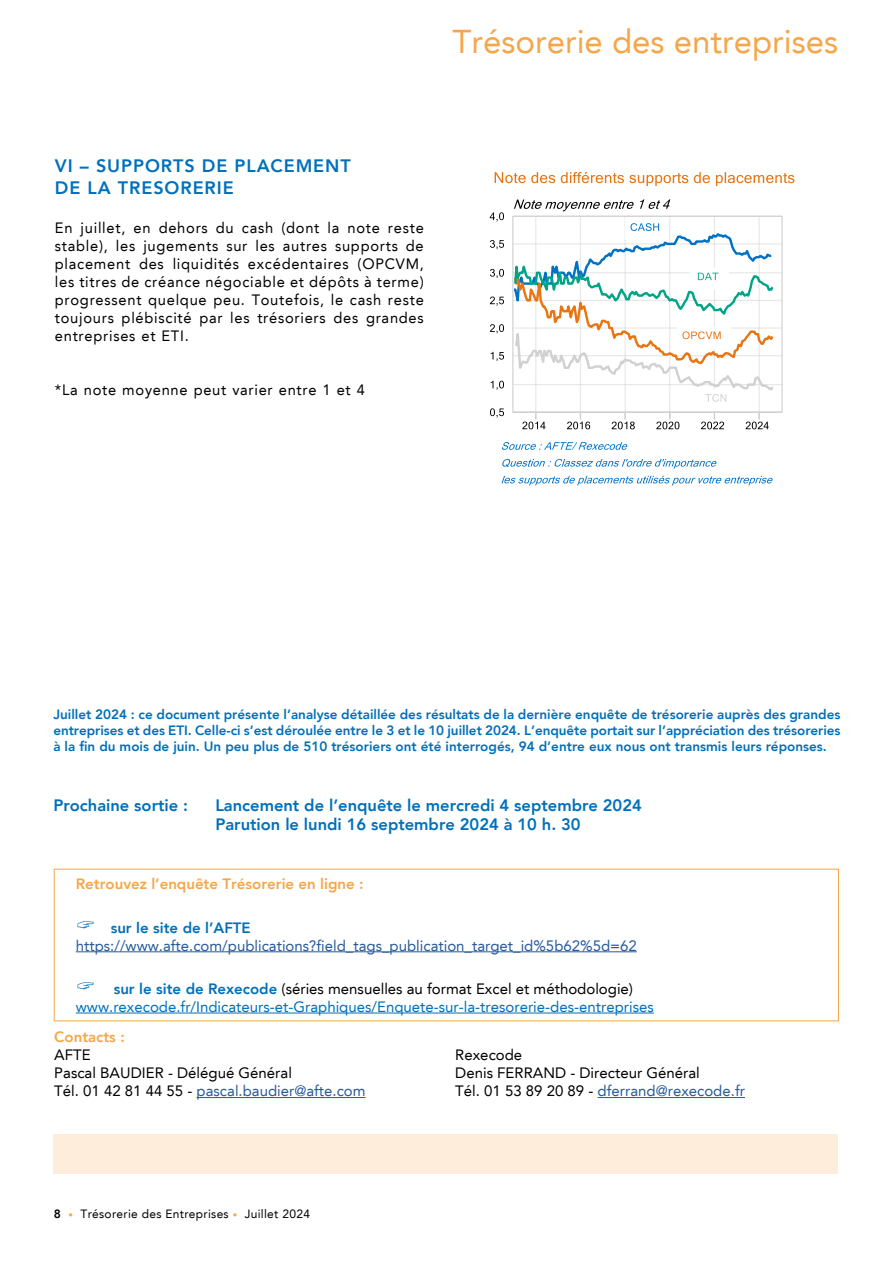
<style>
.page{position:relative;width:893px;height:1263px;background:#fff}
.page>*{position:absolute;margin:0;border:0;box-sizing:border-box;transform-origin:0 0}
.t1{font:33px "Avenir LT";color:#f6a648}
.t2{font:800 18px/21.6px "Avenir LT";letter-spacing:.05em;color:#0070ba}
.t3{font:800 16.5px/19.8px "Avenir LT";color:#0070ba}
.t4{font:15px/18px "Avenir LT";color:#000}
.t5{font:15px/18px "Avenir LT";color:#0070ba}
.t6{font:15px "Avenir LT";color:#275b9b}
.t7{font:800 15px "Avenir LT";color:#f6a648}
.t8{font:15px "Avenir LT";letter-spacing:.05em;color:#000}
.t9{font:800 15px "Avenir LT";color:#0070ba}
.t10{font:800 13.5px/16.2px "Avenir LT";color:#0070ba;text-align:justify}
.t11{font:12px "Avenir LT";letter-spacing:.025em;color:#000}
.s1{font-weight:800}
.s2{color:#000}
.s3{color:#275b9b}
.s4{font-size:9px;color:#f6a648}
</style>
<div class="page">
<div style="left:53px;top:1134px;width:785px;height:40px;background:#fdedda"></div>
<svg style="left:495px;top:172px;width:299px;height:14px"></svg>
<svg style="left:514px;top:199px;width:156px;height:12px"></svg>
<hr style="left:513px;top:384px;width:269px;height:1px;background:#e8e8e8">
<hr style="left:513px;top:355px;width:269px;height:1px;background:#eaeaea">
<hr style="left:513px;top:327px;width:269px;height:2px;background:#f0f0f0">
<hr style="left:513px;top:300px;width:269px;height:1px;background:#e8e8e8">
<hr style="left:513px;top:272px;width:269px;height:1px;background:#ebebeb">
<hr style="left:513px;top:243px;width:269px;height:1px;background:#efefef">
<hr style="left:535px;top:216px;width:1px;height:196px;background:#ededed">
<hr style="left:580px;top:216px;width:1px;height:196px;background:#e8e8e8">
<hr style="left:624px;top:216px;width:2px;height:196px;background:#f4f4f4">
<hr style="left:669px;top:216px;width:1px;height:196px;background:#ececec">
<hr style="left:714px;top:216px;width:1px;height:196px;background:#e8e8e8">
<hr style="left:758px;top:216px;width:2px;height:196px;background:#f1f1f1">
<div style="left:512px;top:216px;width:271px;height:197px;border:1px solid #d1d1d1"></div>
<hr style="left:513px;top:412px;width:269px;height:1px;background:#d1d1d1">
<svg style="left:522px;top:413px;width:23px;height:16px"></svg>
<svg style="left:567px;top:413px;width:23px;height:16px"></svg>
<svg style="left:612px;top:413px;width:23px;height:16px"></svg>
<svg style="left:656px;top:413px;width:23px;height:16px"></svg>
<svg style="left:701px;top:413px;width:23px;height:16px"></svg>
<svg style="left:746px;top:413px;width:23px;height:16px"></svg>
<svg style="left:490px;top:408px;width:14px;height:9px"></svg>
<svg style="left:491px;top:381px;width:13px;height:9px"></svg>
<svg style="left:491px;top:352px;width:13px;height:9px"></svg>
<svg style="left:490px;top:324px;width:14px;height:9px"></svg>
<svg style="left:490px;top:297px;width:14px;height:9px"></svg>
<svg style="left:490px;top:269px;width:14px;height:9px"></svg>
<svg style="left:490px;top:240px;width:14px;height:9px"></svg>
<svg style="left:490px;top:212px;width:14px;height:10px"></svg>
<svg style="left:501px;top:442px;width:272px;height:44px"></svg>
<div style="left:625px;top:219px;width:44px;height:21px;background:#fff"></div>
<div style="left:700px;top:389px;width:36px;height:22px;background:#fff"></div>
<svg style="left:512px;top:223px;width:264px;height:179px"></svg>
<hr style="left:197px;top:1097px;width:169px;height:1px;background:#275b9b">
<hr style="left:598px;top:1097px;width:147px;height:1px;background:#275b9b">
<hr style="left:76px;top:951px;width:561px;height:1px;background:#275b9b">
<hr style="left:76px;top:1013px;width:578px;height:1px;background:#0070ba">
<h1 class="t1" style="left:452px;top:22px;width:387px">Trésorerie des entreprises</h1>
<p class="t2" style="left:55px;top:155px;width:297px">VI – SUPPORTS DE PLACEMENT<br>DE LA TRESORERIE</p>
<p class="t4" style="left:55px;top:219px;width:370px;text-align:justify">En juillet, en dehors du cash (dont la note reste stable), les jugements sur les autres supports de placement des liquidités excédentaires (OPCVM, les titres de créance négociable et dépôts à terme) progressent quelque peu. Toutefois, le cash reste toujours plébiscité par les trésoriers des grandes entreprises et ETI.</p>
<p class="t8" style="left:55px;top:381px;width:312px">*La note moyenne peut varier entre 1 et 4</p>
<p class="t10" style="left:53px;top:706px;width:789px">Juillet 2024 : ce document présente l’analyse détaillée des résultats de la dernière enquête de trésorerie auprès des grandes entreprises et des ETI. Celle-ci s’est déroulée entre le 3 et le 10 juillet 2024. L’enquête portait sur l’appréciation des trésoreries à la fin du mois de juin. Un peu plus de 510 trésoriers ont été interrogés, 94 d’entre eux nous ont transmis leurs réponses.</p>
<p class="t3" style="left:53px;top:795px;width:136px">Prochaine sortie :</p>
<p class="t3" style="left:215px;top:795px;width:428px">Lancement de l’enquête le mercredi 4 septembre 2024<br>Parution le lundi 16 septembre 2024 à 10 h. 30</p>
<p class="t7" style="left:76px;top:875px;width:289px">Retrouvez l’enquête Trésorerie en ligne :</p>
<p class="t9" style="left:111px;top:918px;width:141px">sur le site de l’AFTE</p>
<p class="t6" style="left:76px;top:937px;width:562px">https://www.afte.com/publications?field_tags_publication_target_id%5b62%5d=62</p>
<p class="t5" style="left:76px;top:980px;width:579px;text-indent:38px"><span class="s1">sur le site de Rexecode</span> <span class="s2">(séries mensuelles au format Excel et méthodologie) </span>www.rexecode.fr/Indicateurs-et-Graphiques/Enquete-sur-la-tresorerie-des-entreprises</p>
<p class="t7" style="left:54px;top:1028px;width:72px">Contacts :</p>
<p class="t4" style="left:54px;top:1046px;width:313px">AFTE<br>Pascal BAUDIER - Délégué Général<br>Tél. 01 42 81 44 55 - <span class="s3">pascal.baudier@afte.com</span></p>
<p class="t4" style="left:455px;top:1046px;width:291px">Rexecode<br>Denis FERRAND - Directeur Général<br>Tél. 01 53 89 20 89 - <span class="s3">dferrand@rexecode.fr</span></p>
<p class="t11" style="left:54px;top:1207px;width:258px"><span class="s1">8</span> <span class="s4">•</span> Trésorerie des Entreprises <span class="s4">•</span> Juillet 2024</p>
</div>
